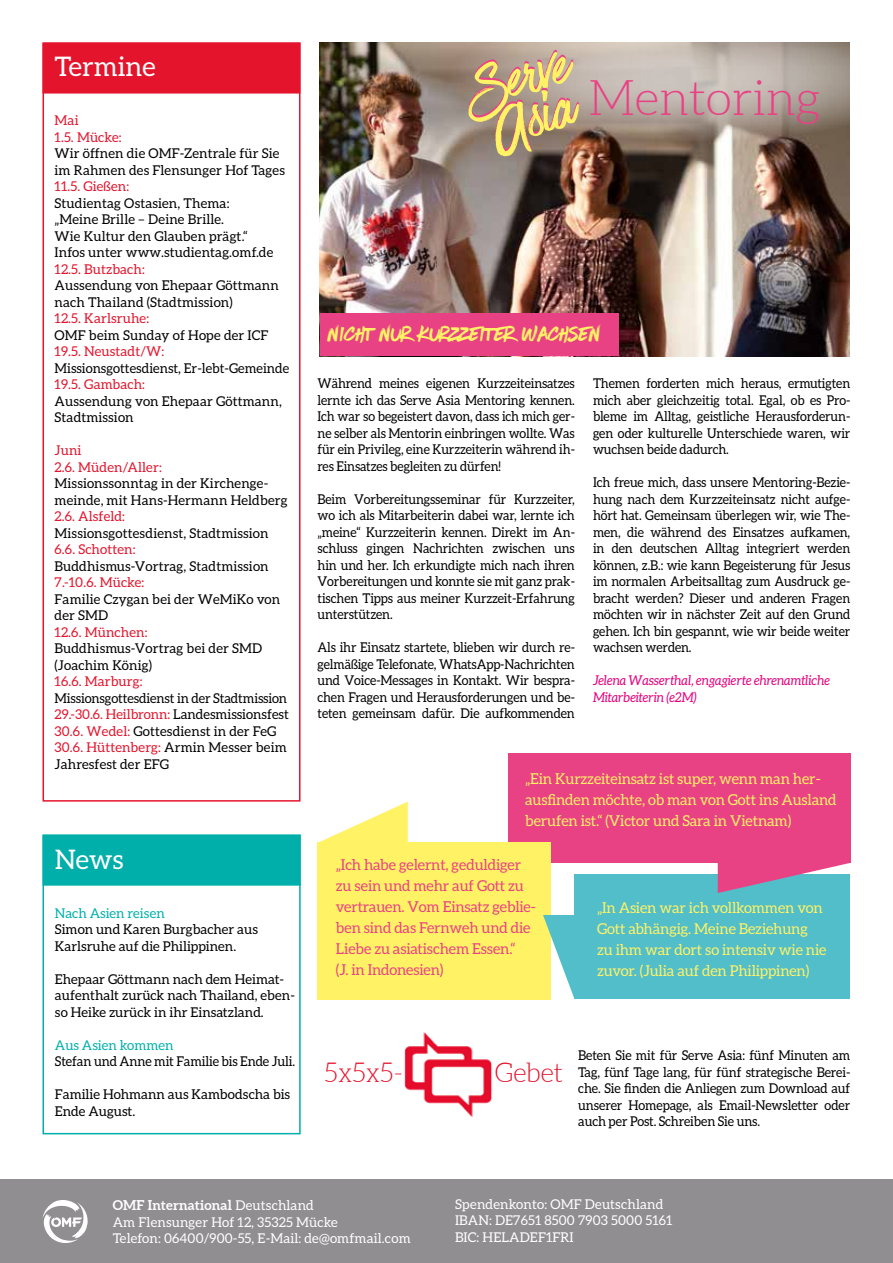
<style>
.page{position:relative;width:893px;height:1263px;background:#fff}
.page>*{position:absolute;margin:0;border:0;box-sizing:border-box;transform-origin:0 0}
.t1{font:300 48.45px "Aleo";letter-spacing:-.01em;color:#e94284}
.t2{font:30px "Have Heart Two";color:#fff265}
.t3{font:27px "Aleo";color:#fff}
.t4{font:300 27px "Aleo";letter-spacing:-.01em;color:#e4142c}
.t5{font:15px/21px "Aleo";letter-spacing:-.01em;color:#fff265}
.t6{font:15px/21px "Aleo";letter-spacing:-.01em;color:#e94284}
.t7{font:13.5px/16.5px "Aleo";color:#000;text-align:justify;scale:.94 1}
.t8{font:13.5px/16.5px "Aleo";color:#000}
.t9{font:13.5px/16.5px "Aleo";color:#000;text-align:justify;scale:.95 1}
.t10{font:13.5px/16.5px "Aleo";letter-spacing:.01em;color:#e4142c}
.t11{font:13.5px/16.5px "Aleo";letter-spacing:.01em;color:#fff}
.t12{font:italic 13.5px/16.5px "Aleo";letter-spacing:-.01em;color:#e6007d;scale:.94 1}
.t13{font:13.5px "Aleo";color:#000;scale:.96 1}
.t14{font:13.5px "Aleo";color:#00b0ab}
.s1{color:#e4142c}
.s2{font-weight:700}
</style>
<div class="page">
<img style="left:320px;top:43px;width:529px;height:313px">
<svg style="left:448px;top:42px;width:402px;height:100px;background:#afa398"></svg>
<div style="left:574px;top:874px;width:276px;height:125px;background:#52beca"></div>
<div style="left:0;top:1179px;width:893px;height:84px;background:#918e91"></div>
<svg style="left:43px;top:1200px;width:45px;height:43px"></svg>
<div style="left:43px;top:43px;width:257px;height:759px;border:2px solid #e4142c"></div>
<div style="left:43px;top:43px;width:257px;height:51px;background:#e4142c;border:2px solid #e4142c"></div>
<div style="left:43px;top:835px;width:258px;height:51px;background:#00aeaa;border:2px solid #00aeaa"></div>
<div style="left:43px;top:835px;width:258px;height:299px;border:2px solid #00aeaa"></div>
<img style="left:468px;top:50px;width:112px;height:106px">
<div style="left:320px;top:314px;width:298px;height:42px;background:#e94284"></div>
<div style="left:508px;top:753px;width:343px;height:110px;background:#e94284"></div>
<svg style="left:718px;top:863px;width:132px;height:30px"></svg>
<div style="left:317px;top:843px;width:234px;height:157px;background:#fff265"></div>
<svg style="left:317px;top:802px;width:91px;height:41px"></svg>
<svg style="left:543px;top:915px;width:31px;height:83px"></svg>
<img style="left:404px;top:1033px;width:88px;height:84px">
<h3 class="t3" style="left:55px;top:51px;width:103px">Termine</h3>
<p class="t10" style="left:55px;top:112px;width:69px">Mai<br>1.5. Mücke:</p>
<p class="t8" style="left:55px;top:145px;width:232px">Wir öffnen die OMF-Zentrale für Sie im Rahmen des Flensunger Hof Tages</p>
<p class="t10" style="left:55px;top:178px;width:76px">11.5. Gießen:</p>
<p class="t8" style="left:55px;top:195px;width:220px">Studientag Ostasien, Thema: „Meine Brille – Deine Brille.<br>Wie Kultur den Glauben prägt.“<br>Infos unter www.studientag.omf.de</p>
<p class="t10" style="left:55px;top:261px;width:92px">12.5. Butzbach:</p>
<p class="t8" style="left:55px;top:277px;width:226px">Aussendung von Ehepaar Göttmann nach Thailand (Stadtmission)</p>
<p class="t10" style="left:55px;top:310px;width:96px">12.5. Karlsruhe:</p>
<p class="t8" style="left:55px;top:327px;width:215px">OMF beim Sunday of Hope der ICF</p>
<p class="t10" style="left:55px;top:343px;width:111px">19.5. Neustadt/W:</p>
<p class="t8" style="left:55px;top:360px;width:236px">Missionsgottesdienst, Er-lebt-Gemeinde</p>
<p class="t10" style="left:55px;top:376px;width:92px">19.5. Gambach:</p>
<p class="t8" style="left:55px;top:393px;width:229px">Aussendung von Ehepaar Göttmann,<br>Stadtmission</p>
<p class="t10" style="left:55px;top:442px;width:109px">Juni<br>2.6. Müden/Aller:</p>
<p class="t8" style="left:55px;top:475px;width:235px">Missionssonntag in der Kirchenge&shy;meinde, mit Hans-Hermann Heldberg</p>
<p class="t10" style="left:55px;top:508px;width:72px">2.6. Alsfeld:</p>
<p class="t8" style="left:55px;top:525px;width:215px">Missionsgottesdienst, Stadtmission</p>
<p class="t10" style="left:55px;top:541px;width:83px">6.6. Schotten:</p>
<p class="t8" style="left:55px;top:558px;width:216px">Buddhismus-Vortrag, Stadtmission</p>
<p class="t10" style="left:55px;top:574px;width:91px">7.-10.6. Mücke:</p>
<p class="t8" style="left:55px;top:591px;width:227px">Familie Czygan bei der WeMiKo von der SMD</p>
<p class="t10" style="left:55px;top:624px;width:94px">12.6. München:</p>
<p class="t8" style="left:55px;top:640px;width:209px">Buddhismus-Vortrag bei der SMD (Joachim König)</p>
<p class="t10" style="left:55px;top:673px;width:90px">16.6. Marburg:</p>
<p class="t8" style="left:55px;top:690px;width:236px">Missionsgottesdienst in der Stadtmission <span class="s1">29.-30.6. Heilbronn:</span> Landesmissionsfest <span class="s1">30.6. Wedel:</span> Gottesdienst in der FeG <span class="s1">30.6. Hüttenberg:</span> Armin Messer beim Jahresfest der EFG</p>
<h3 class="t3" style="left:55px;top:844px;width:70px">News</h3>
<p class="t14" style="left:55px;top:905px;width:111px">Nach Asien reisen</p>
<p class="t8" style="left:55px;top:921px;width:204px">Simon und Karen Burgbacher aus<br>Karlsruhe auf die Philippinen.</p>
<p class="t8" style="left:55px;top:970px;width:242px">Ehepaar Göttmann nach dem Heimat&shy;aufenthalt zurück nach Thailand, eben&shy;so Heike zurück in ihr Einsatzland.</p>
<p class="t14" style="left:55px;top:1037px;width:120px">Aus Asien kommen</p>
<p class="t13" style="left:55px;top:1054px;width:252px">Stefan und Anne mit Familie bis Ende Juli.</p>
<p class="t8" style="left:55px;top:1086px;width:237px">Familie Hohmann aus Kambodscha bis<br>Ende August.</p>
<h1 class="t1" style="left:588px;top:71px;width:234px">Mentoring</h1>
<h2 class="t2" style="left:328px;top:318px;width:274px">Nicht nur Kurzzeiter wachsen</h2>
<p class="t7" style="left:318px;top:375px;width:275px">Während meines eigenen Kurzzeiteinsatzes lernte ich das Serve Asia Mentoring kennen.<br>Ich war so begeistert davon, dass ich mich ger&shy;ne selber als Mentorin einbringen wollte. Was für ein Privileg, eine Kurzzeiterin während ih&shy;res Einsatzes begleiten zu dürfen!</p>
<p class="t7" style="left:318px;top:490px;width:275px">Beim Vorbereitungsseminar für Kurzzeiter, wo ich als Mitarbeiterin dabei war, lernte ich „meine“ Kurzzeiterin kennen. Direkt im An&shy;schluss gingen Nachrichten zwischen uns hin und her. Ich erkundigte mich nach ihren Vorbereitungen und konnte sie mit ganz prak&shy;tischen Tipps aus meiner Kurzzeit-Erfahrung unterstützen.</p>
<p class="t7" style="left:318px;top:639px;width:275px">Als ihr Einsatz startete, blieben wir durch re&shy;gelmäßige Telefonate, WhatsApp-Nachrichten und Voice-Messages in Kontakt. Wir bespra&shy;chen Fragen und Herausforderungen und be&shy;teten gemeinsam dafür. Die aufkommenden</p>
<p class="t7" style="left:593px;top:375px;width:275px">Themen forderten mich heraus, ermutigten mich aber gleichzeitig total. Egal, ob es Pro&shy;bleme im Alltag, geistliche Herausforderun&shy;gen oder kulturelle Unterschiede waren, wir wuchsen beide dadurch.</p>
<p class="t7" style="left:593px;top:474px;width:275px">Ich freue mich, dass unsere Mentoring-Bezie&shy;hung nach dem Kurzzeiteinsatz nicht aufge&shy;hört hat. Gemeinsam überlegen wir, wie The&shy;men, die während des Einsatzes aufkamen, in den deutschen Alltag integriert werden können, z.B.: wie kann Begeisterung für Jesus im normalen Arbeitsalltag zum Ausdruck ge&shy;bracht werden? Dieser und anderen Fragen möchten wir in nächster Zeit auf den Grund gehen. Ich bin gespannt, wie wir beide weiter wachsen werden.</p>
<p class="t12" style="left:593px;top:672px;width:253px">Jelena Wasserthal, engagierte ehrenamtliche<br>Mitarbeiterin (e2M)</p>
<p class="t5" style="left:525px;top:768px;width:313px">„Ein Kurzzeiteinsatz ist super, wenn man her&shy;ausfinden möchte, ob man von Gott ins Ausland berufen ist.“ (Victor und Sara in Vietnam)</p>
<p class="t6" style="left:336px;top:854px;width:202px">„Ich habe gelernt, geduldiger zu sein und mehr auf Gott zu vertrauen. Vom Einsatz geblie&shy;ben sind das Fernweh und die<br>Liebe zu asiatischem Essen.“<br>(J. in Indonesien)</p>
<p class="t5" style="left:597px;top:897px;width:231px">„In Asien war ich vollkommen von Gott abhängig. Meine Beziehung zu ihm war dort so intensiv wie nie zuvor. (Julia auf den Philippinen)</p>
<h3 class="t4" style="left:325px;top:1058px;width:80px">5x5x5-</h3>
<h3 class="t4" style="left:495px;top:1058px;width:70px">Gebet</h3>
<p class="t9" style="left:578px;top:1047px;width:288px">Beten Sie mit für Serve Asia: fünf Minuten am Tag, fünf Tage lang, für fünf strategische Berei&shy;che. Sie finden die Anliegen zum Download auf unserer Homepage, als Email-Newsletter oder auch per Post. Schreiben Sie uns.</p>
<p class="t11" style="left:113px;top:1197px;width:300px"><span class="s2">OMF International</span> Deutschland<br>Am Flensunger Hof 12, 35325 Mücke<br>Telefon: 06400/900-55, E-Mail: de@omfmail.com</p>
<p class="t11" style="left:455px;top:1195px;width:219px">Spendenkonto: OMF Deutschland<br>IBAN: DE7651 8500 7903 5000 5161<br>BIC: HELADEF1FRI</p>
</div>
